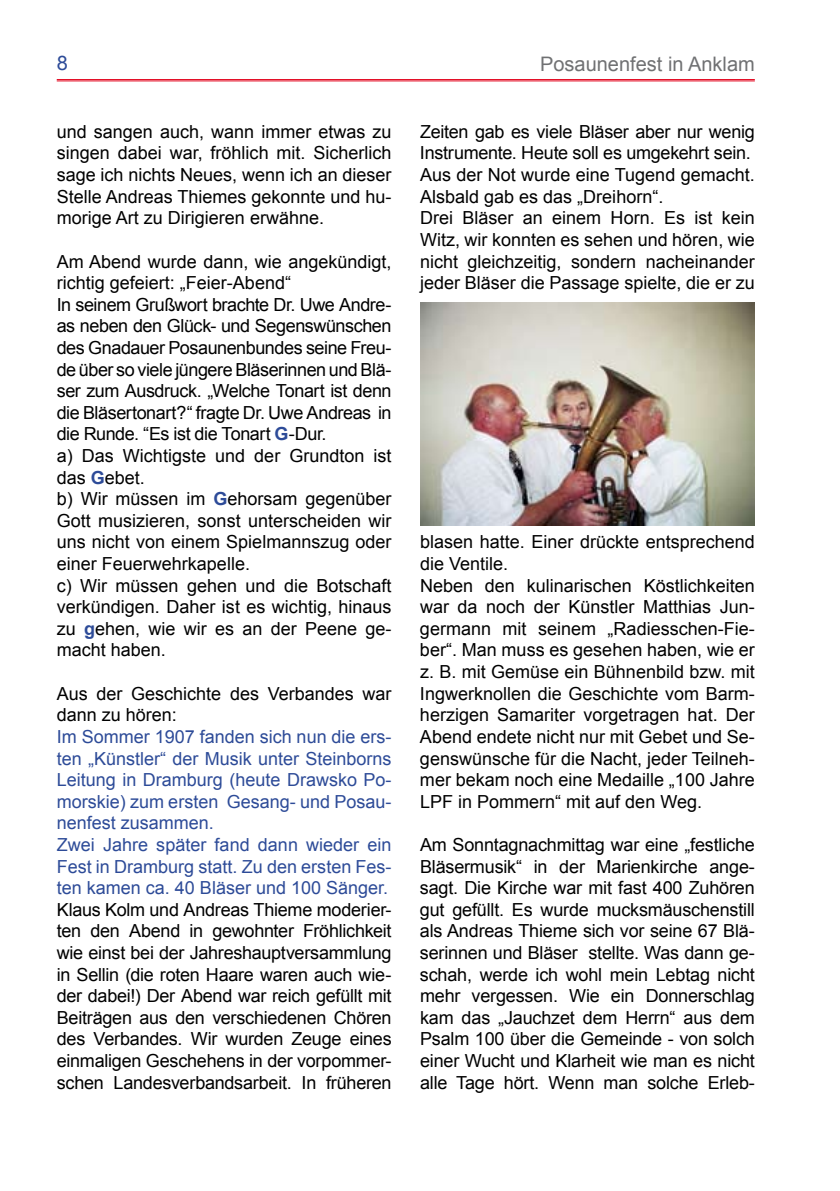
<style>
.page{position:relative;width:840px;height:1191px;background:#fff}
.page>*{position:absolute;margin:0;border:0;box-sizing:border-box;transform-origin:0 0}
.t1{font:20px "Arial";color:#707173}
.t2{font:18px/21.6px "Arial";color:#000}
.t3{font:18px/21.6px "Arial";color:#2d4b98}
.s1{font-weight:700;color:#2d4b98}
</style>
<div class="page">
<hr style="left:57px;top:79px;width:697px;height:1px;background:#e2001a">
<hr style="left:57px;top:80px;width:697px;height:1px;background:#e2001a">
<img style="left:420px;top:302px;width:334px;height:223px">
<p class="t2" style="left:57px;top:121px;width:336px;text-align:justify">und sangen auch, wann immer etwas zu singen dabei war, fröhlich mit. Sicherlich sage ich nichts Neues, wenn ich an dieser Stelle Andreas Thiemes gekonnte und hu&shy;morige Art zu Dirigieren erwähne.</p>
<p class="t2" style="left:57px;top:251px;width:336px">Am Abend wurde dann, wie angekündigt, richtig gefeiert: „Feier-Abend“<br>In seinem Grußwort brachte Dr. Uwe Andre&shy;as neben den Glück- und Segenswünschen des Gnadauer Posaunenbundes seine Freu&shy;de über so viele jüngere Bläserinnen und Blä&shy;ser zum Ausdruck. „Welche Tonart ist denn die Bläsertonart?“ fragte Dr. Uwe Andreas in die Runde. “Es ist die Tonart <span class="s1">G</span>-Dur.<br>a) Das Wichtigste und der Grundton ist das <span class="s1">G</span>ebet.<br>b) Wir müssen im <span class="s1">G</span>ehorsam gegenüber Gott musizieren, sonst unterscheiden wir uns nicht von einem Spielmannszug oder einer Feuerwehrkapelle.<br>c) Wir müssen gehen und die Botschaft verkündigen. Daher ist es wichtig, hinaus zu <span class="s1">g</span>ehen, wie wir es an der Peene ge&shy;macht haben.</p>
<p class="t2" style="left:57px;top:683px;width:336px">Aus der Geschichte des Verbandes war dann zu hören:</p>
<p class="t3" style="left:57px;top:726px;width:336px">Im Sommer 1907 fanden sich nun die ers&shy;ten „Künstler“ der Musik unter Steinborns Leitung in Dramburg (heute Drawsko Po&shy;morskie) zum ersten Gesang- und Posau&shy;nenfest zusammen.<br>Zwei Jahre später fand dann wieder ein Fest in Dramburg statt. Zu den ersten Fes&shy;ten kamen ca. 40 Bläser und 100 Sänger.</p>
<p class="t2" style="left:57px;top:899px;width:336px;text-align:justify">Klaus Kolm und Andreas Thieme moderier&shy;ten den Abend in gewohnter Fröhlichkeit wie einst bei der Jahreshauptversammlung in Sellin (die roten Haare waren auch wie&shy;der dabei!) Der Abend war reich gefüllt mit Beiträgen aus den verschiedenen Chören des Verbandes. Wir wurden Zeuge eines einmaligen Geschehens in der vorpommer&shy;schen Landesverbandsarbeit. In früheren</p>
<p class="t1" style="left:539px;top:51px;width:216px">Posaunenfest in Anklam</p>
<p class="t2" style="left:420px;top:121px;width:336px">Zeiten gab es viele Bläser aber nur wenig Instrumente. Heute soll es umgekehrt sein.<br>Aus der Not wurde eine Tugend gemacht.<br>Alsbald gab es das „Dreihorn“.<br>Drei Bläser an einem Horn. Es ist kein Witz, wir konnten es sehen und hören, wie nicht gleichzeitig, sondern nacheinander jeder Bläser die Passage spielte, die er zu</p>
<p class="t2" style="left:420px;top:531px;width:336px">blasen hatte. Einer drückte entsprechend die Ventile.<br>Neben den kulinarischen Köstlichkeiten war da noch der Künstler Matthias Jun&shy;germann mit seinem „Radiesschen-Fie&shy;ber“. Man muss es gesehen haben, wie er z. B. mit Gemüse ein Bühnenbild bzw. mit Ingwerknollen die Geschichte vom Barm&shy;herzigen Samariter vorgetragen hat. Der Abend endete nicht nur mit Gebet und Se&shy;genswünsche für die Nacht, jeder Teilneh&shy;mer bekam noch eine Medaille „100 Jahre LPF in Pommern“ mit auf den Weg.</p>
<p class="t2" style="left:419px;top:834px;width:336px;text-align:justify">Am Sonntagnachmittag war eine „festliche Bläsermusik“ in der Marienkirche ange&shy;sagt. Die Kirche war mit fast 400 Zuhören gut gefüllt. Es wurde mucksmäuschenstill als Andreas Thieme sich vor seine 67 Blä&shy;serinnen und Bläser stellte. Was dann ge&shy;schah, werde ich wohl mein Lebtag nicht mehr vergessen. Wie ein Donnerschlag kam das „Jauchzet dem Herrn“ aus dem Psalm 100 über die Gemeinde - von solch einer Wucht und Klarheit wie man es nicht alle Tage hört. Wenn man solche Erleb-</p>
</div>
